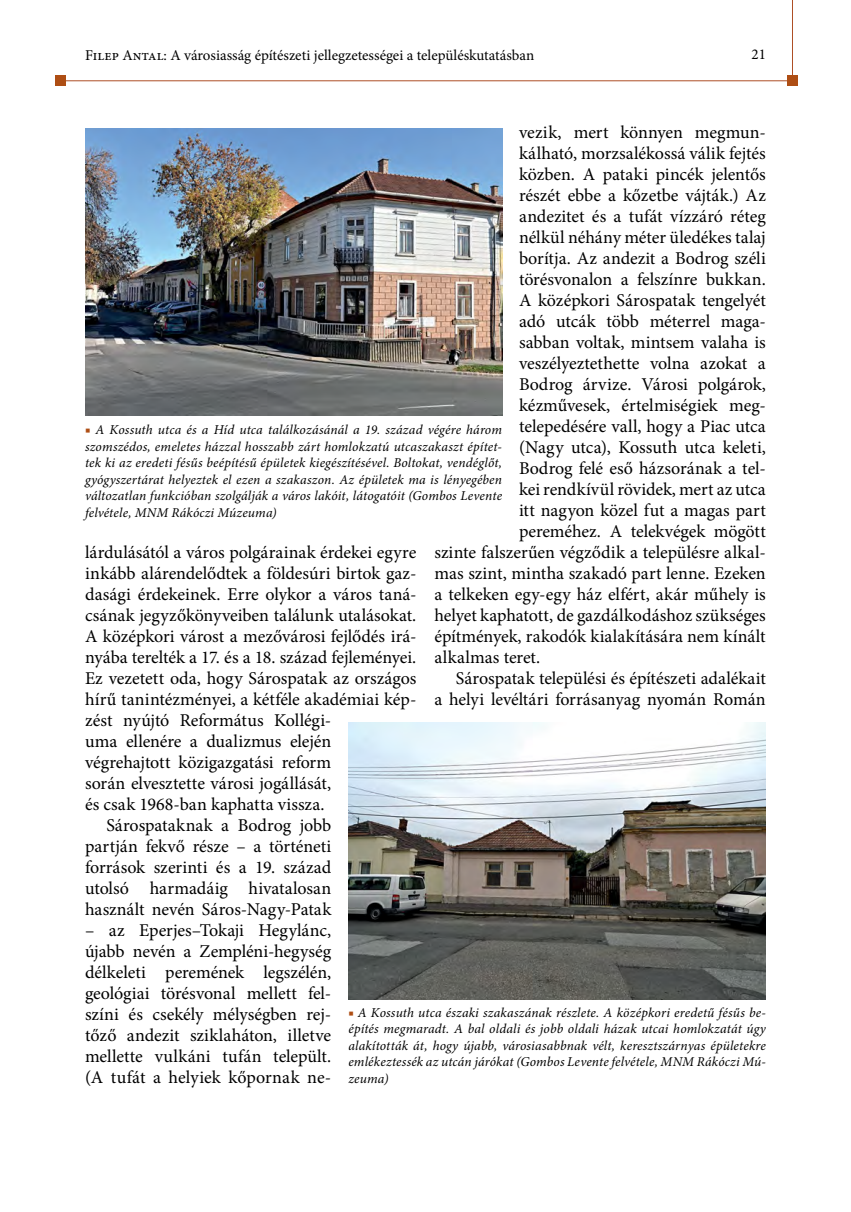
<style>
.page{position:relative;width:851px;height:1212px;background:#fff}
.page>*{position:absolute;margin:0;border:0;box-sizing:border-box;transform-origin:0 0}
.t1{font:18px/21px "Minion Pro";letter-spacing:-.005em;color:#000;text-align:justify}
.t2{font:18px "Minion Pro";letter-spacing:.015em;color:#000}
.t3{font:15px "Minion Pro";color:#000}
.képaláírás{font:italic 13.5px/16.5px "Minion Pro";letter-spacing:.01em;color:#000;text-align:justify}
.s1{color:#ae4e14}
</style>
<div class="page">
<hr style="left:59px;top:81px;width:733px;height:1px;background:#ae4f25">
<hr style="left:792px;top:0;width:1px;height:86px;background:#ae4f25">
<div style="left:55px;top:75px;width:11px;height:11px;background:#ae4e14"></div>
<div style="left:787px;top:76px;width:10px;height:10px;background:#ae4e14"></div>
<img style="left:85px;top:128px;width:417px;height:288px">
<img style="left:348px;top:723px;width:417px;height:277px">
<p class="t3" style="left:85px;top:45px;width:450px">Filep Antal: A városiasság építészeti jellegzetességei a településkutatásban</p>
<p class="t3" style="left:751px;top:45px;width:16px">21</p>
<p class="t1" style="left:519px;top:122px;width:248px">vezik, mert könnyen megmun-</p>
<p class="t1" style="left:519px;top:143px;width:248px">kálható, morzsalékossá válik fejtés</p>
<p class="t1" style="left:519px;top:164px;width:248px">közben. A pataki pincék jelentős</p>
<p class="t1" style="left:519px;top:185px;width:248px">részét ebbe a kőzetbe vájták.) Az</p>
<p class="t1" style="left:519px;top:206px;width:248px">andezitet és a tufát vízzáró réteg</p>
<p class="t1" style="left:519px;top:227px;width:248px">nélkül néhány méter üledékes talaj</p>
<p class="t1" style="left:519px;top:248px;width:248px">borítja. Az andezit a Bodrog széli</p>
<p class="t2" style="left:519px;top:267px;width:248px">törésvonalon a felszínre bukkan.</p>
<p class="t1" style="left:519px;top:290px;width:248px">A középkori Sárospatak tengelyét</p>
<p class="t1" style="left:519px;top:311px;width:248px">adó utcák több méterrel maga-</p>
<p class="t1" style="left:519px;top:332px;width:248px">sabban voltak, mintsem valaha is</p>
<p class="t1" style="left:519px;top:353px;width:248px">veszélyeztethette volna azokat a</p>
<p class="t1" style="left:519px;top:374px;width:248px">Bodrog árvize. Városi polgárok,</p>
<p class="t1" style="left:519px;top:395px;width:248px">kézművesek, értelmiségiek meg-</p>
<p class="t1" style="left:519px;top:416px;width:248px">telepedésére vall, hogy a Piac utca</p>
<p class="t1" style="left:519px;top:437px;width:248px">(Nagy utca), Kossuth utca keleti,</p>
<p class="t1" style="left:519px;top:458px;width:248px">Bodrog felé eső házsorának a tel-</p>
<p class="t1" style="left:519px;top:479px;width:248px">kei rendkívül rövidek, mert az utca</p>
<p class="t1" style="left:519px;top:500px;width:248px">itt nagyon közel fut a magas part</p>
<p class="t1" style="left:519px;top:521px;width:248px">pereméhez. A telekvégek mögött</p>
<p class="t1" style="left:434px;top:542px;width:333px">szinte falszerűen végződik a településre alkal-</p>
<p class="t1" style="left:434px;top:563px;width:333px">mas szint, mintha szakadó part lenne. Ezeken</p>
<p class="t2" style="left:434px;top:582px;width:333px">a telkeken egy-egy ház elfért, akár műhely is</p>
<p class="t1" style="left:434px;top:605px;width:333px">helyet kaphatott, de gazdálkodáshoz szükséges</p>
<p class="t1" style="left:434px;top:626px;width:333px">építmények, rakodók kialakítására nem kínált</p>
<p class="t1" style="left:434px;top:647px;width:107px">alkalmas teret.</p>
<p class="t1" style="left:434px;top:668px;width:333px;text-align:right">Sárospatak települési és építészeti adalékait<br>a helyi levéltári forrásanyag nyomán Román</p>
<p class="képaláírás" style="left:85px;top:422px;width:418px"><span class="s1">■</span> A Kossuth utca és a Híd utca találkozásánál a 19. század végére három szomszédos, emeletes házzal hosszabb zárt homlokzatú utcaszakaszt építet&shy;tek ki az eredeti fésűs beépítésű épületek kiegészítésével. Boltokat, vendéglőt, gyógyszertárat helyeztek el ezen a szakaszon. Az épületek ma is lényegében változatlan funkcióban szolgálják a város lakóit, látogatóit (Gombos Levente felvétele, MNM Rákóczi Múzeuma)</p>
<p class="t1" style="left:85px;top:542px;width:333px;text-align:left">lárdulásától a város polgárainak érdekei egyre inkább alárendelődtek a földesúri birtok gaz&shy;dasági érdekeinek. Erre olykor a város taná&shy;csának jegyzőkönyveiben találunk utalásokat.<br>A középkori várost a mezővárosi fejlődés irá&shy;nyába terelték a 17. és a 18. század fejleményei.<br>Ez vezetett oda, hogy Sárospatak az országos hírű tanintézményei, a kétféle akadémiai kép&shy;zést nyújtó Református Kollégi-<br>uma ellenére a dualizmus elején végrehajtott közigazgatási reform<br>során elvesztette városi jogállását,<br>és csak 1968-ban kaphatta vissza.</p>
<p class="t1" style="left:85px;top:815px;width:248px;text-indent:21px">Sárospataknak a Bodrog jobb partján fekvő része – a történeti források szerinti és a 19. század utolsó harmadáig hivatalosan használt nevén Sáros-Nagy-Patak</p>
<p class="t1" style="left:85px;top:920px;width:248px">– az Eperjes–Tokaji Hegylánc, újabb nevén a Zempléni-hegység délkeleti peremének legszélén, geológiai törésvonal mellett fel&shy;színi és csekély mélységben rej&shy;tőző andezit sziklaháton, illetve mellette vulkáni tufán települt. (A tufát a helyiek kőpornak ne-</p>
<p class="képaláírás" style="left:348px;top:1004px;width:419px"><span class="s1">■</span> A Kossuth utca északi szakaszának részlete. A középkori eredetű fésűs be&shy;építés megmaradt. A bal oldali és jobb oldali házak utcai homlokzatát úgy alakították át, hogy újabb, városiasabbnak vélt, keresztszárnyas épületekre emlékeztessék az utcán járókat (Gombos Levente felvétele, MNM Rákóczi Mú&shy;zeuma)</p>
</div>
